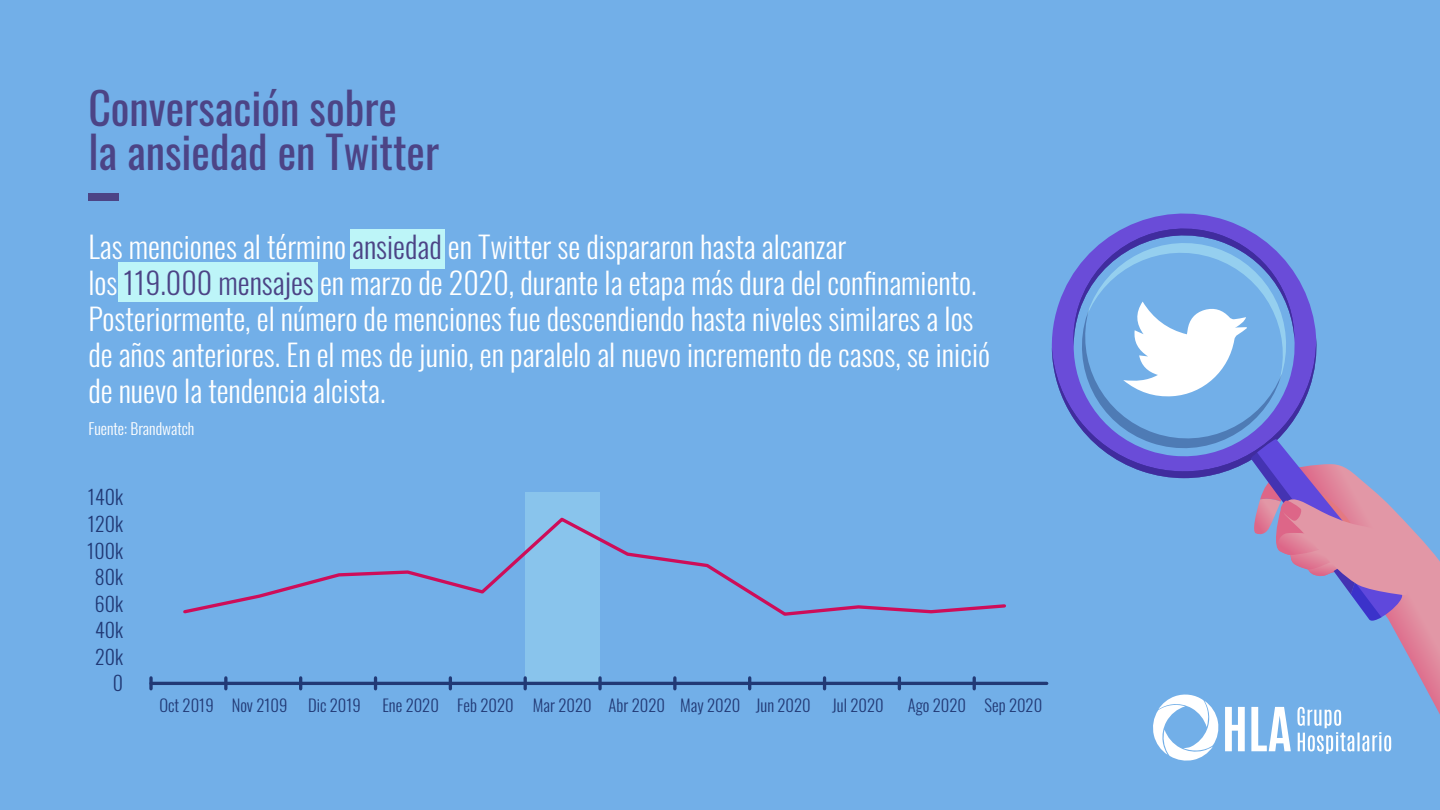
<style>
.page{position:relative;width:1440px;height:810px;background:#72afe8}
.page>*{position:absolute;margin:0;border:0;box-sizing:border-box;transform-origin:0 0}
.t1{font:43.95px/44px "Oswald";color:#4c4486}
.t2{font:300 30px/36px "Oswald";color:#fff}
.t3{font:300 19.88px/26.5px "Oswald";color:#213975;text-align:right}
.t4{font:300 16.58px "Oswald";color:#213975}
.t5{font:300 15.75px "Oswald";color:#fff}
.s1{color:#4c4486}
</style>
<div class="page">
<div style="left:88px;top:193px;width:30px;height:8px;background:#4c4486"></div>
<div style="left:525px;top:492px;width:75px;height:191px;background:#89c4ec"></div>
<hr style="left:151px;top:682px;width:896px;height:3px;background:#213975">
<svg style="left:149px;top:678px;width:4px;height:11px"></svg>
<svg style="left:224px;top:678px;width:4px;height:11px"></svg>
<svg style="left:299px;top:678px;width:3px;height:11px"></svg>
<svg style="left:374px;top:678px;width:3px;height:11px"></svg>
<svg style="left:449px;top:678px;width:3px;height:11px"></svg>
<svg style="left:524px;top:678px;width:3px;height:11px"></svg>
<svg style="left:598px;top:678px;width:4px;height:11px"></svg>
<svg style="left:673px;top:678px;width:4px;height:11px"></svg>
<svg style="left:748px;top:678px;width:3px;height:11px"></svg>
<svg style="left:823px;top:678px;width:3px;height:11px"></svg>
<svg style="left:898px;top:678px;width:3px;height:11px"></svg>
<svg style="left:973px;top:678px;width:3px;height:11px"></svg>
<svg style="left:183px;top:517px;width:823px;height:99px"></svg>
<div style="left:350px;top:229px;width:95px;height:39px;background:#bdf5f8"></div>
<div style="left:118px;top:262px;width:200px;height:40px;background:#bdf5f8"></div>
<svg style="left:1051px;top:213px;width:195px;height:139px"></svg>
<svg style="left:1052px;top:229px;width:388px;height:532px"></svg>
<h1 class="t1" style="left:88px;top:82px;width:352px">Conversación sobre<br>la ansiedad en Twitter</h1>
<p class="t2" style="left:88px;top:225px;width:903px">Las menciones al término <span class="s1">ansiedad</span> en Twitter se dispararon hasta alcanzar<br>los <span class="s1">119.000 mensajes</span> en marzo de 2020, durante la etapa más dura del confinamiento.<br>Posteriormente, el número de menciones fue descendiendo hasta niveles similares a los de años anteriores. En el mes de junio, en paralelo al nuevo incremento de casos, se inició de nuevo la tendencia alcista.</p>
<p class="t5" style="left:88px;top:415px;width:108px">Fuente: Brandwatch</p>
<p class="t3" style="left:87px;top:482px;width:37px">140k<br>120k<br>100k<br>80k<br>60k<br>40k<br>20k<br>0</p>
<p class="t4" style="left:159px;top:690px;width:203px">Oct 2019 Nov 2109 Dic 2019</p>
<p class="t4" style="left:382px;top:690px;width:430px">Ene 2020 Feb 2020 Mar 2020 Abr 2020 May 2020 Jun 2020</p>
<p class="t4" style="left:832px;top:690px;width:53px">Jul 2020</p>
<p class="t4" style="left:908px;top:690px;width:136px">Ago 2020 Sep 2020</p>
</div>
